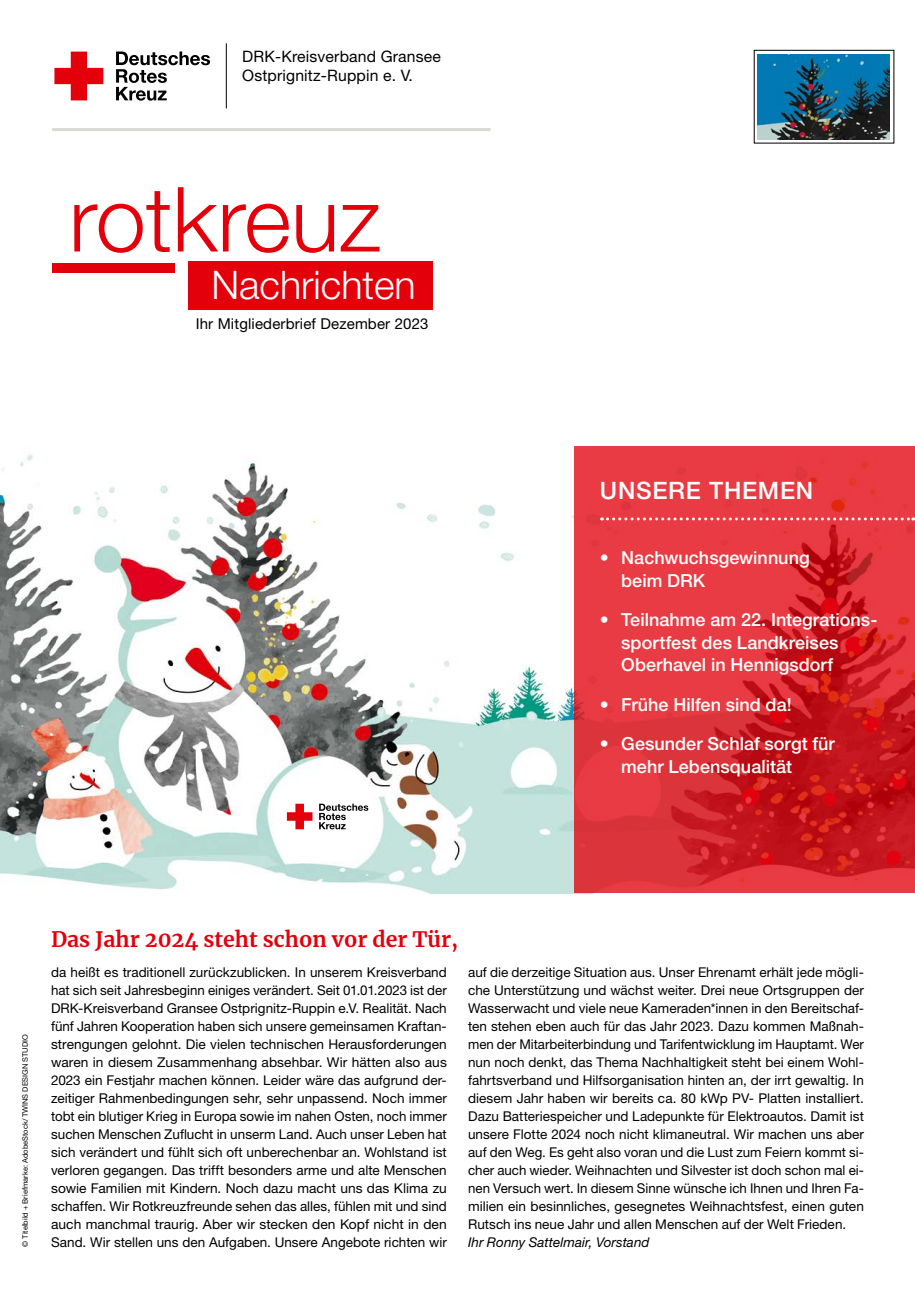
<style>
.page{position:relative;width:915px;height:1297px;background:#fff}
.page>*{position:absolute;margin:0;border:0;box-sizing:border-box;transform-origin:0 0}
.t1{font:300 90px "Helvetica Neue LT Std";color:#e3000b}
.t2{font:300 39.3px "Helvetica Neue LT Pro";color:#fff}
.t3{font:500 24px "Helvetica Neue LT Pro";letter-spacing:.03em;color:#fff}
.t4{font:700 21px "Merriweather";color:#e3000b}
.t5{font:500 18px/22.5px "Helvetica Neue LT Pro";color:#fff}
.t6{font:15.75px "Helvetica Neue LT Pro";letter-spacing:.01em;color:#000}
.t7{font:15px "Helvetica Neue LT Pro";letter-spacing:.01em;color:#000}
.MGB_Copy{font:13.5px/18px "Helvetica Neue LT Pro";color:#000;text-align:justify}
.MGB_Copy-2{font:italic 13.5px "Helvetica Neue LT Pro";color:#000}
.MGB_Fotocredits{font:7.5px "Helvetica Neue LT Pro";color:#000}
</style>
<div class="page">
<img style="left:0;top:454px;width:574px;height:439px">
<img style="left:757px;top:54px;width:132px;height:85px">
<svg style="left:287px;top:804px;width:25px;height:25px"></svg>
<svg style="left:319px;top:804px;width:49px;height:25px"></svg>
<svg style="left:54px;top:52px;width:49px;height:48px"></svg>
<svg style="left:116px;top:52px;width:94px;height:49px"></svg>
<hr style="left:52px;top:128px;width:438px;height:3px;background:#dad9d3">
<hr style="left:226px;top:43px;width:1px;height:65px;background:#000">
<div style="left:188px;top:261px;width:244px;height:49px;background:#e3000b"></div>
<div style="left:52px;top:263px;width:122px;height:9px;background:#e3000b"></div>
<div style="left:753px;top:50px;width:140px;height:93px;border:1px solid #000"></div>
<svg style="left:574px;top:446px;width:340px;height:447px;background:#dc2e35"></svg>
<svg style="left:601px;top:517px;width:312px;height:3px"></svg>
<p class="t6" style="left:242px;top:47px;width:200px">DRK-Kreisverband Gransee</p>
<p class="t6" style="left:242px;top:66px;width:172px">Ostprignitz-Ruppin e. V.</p>
<p class="t1" style="left:69px;top:164px;width:313px">rotkreuz</p>
<p class="t2" style="left:211px;top:261px;width:206px">Nachrichten</p>
<p class="t7" style="left:196px;top:314px;width:234px">Ihr Mitgliederbrief Dezember 2023</p>
<p class="t3" style="left:599px;top:476px;width:215px">UNSERE THEMEN</p>
<p class="t5" style="left:621px;top:546px;width:190px;text-indent:-21px">• Nachwuchsgewinnung beim DRK</p>
<p class="t5" style="left:621px;top:608px;width:257px;text-indent:-21px">• Teilnahme am 22. Integrations&shy;sportfest des Landkreises<br>Oberhavel in Hennigsdorf</p>
<p class="t5" style="left:599px;top:693px;width:193px">• Frühe Hilfen sind da!</p>
<p class="t5" style="left:621px;top:732px;width:215px;text-indent:-21px">• Gesunder Schlaf sorgt für mehr Lebensqualität</p>
<p class="MGB_Fotocredits" style="left:21px;top:1247px;width:214px;rotate:-90deg">© Titelbild + Briefmarke: AdobeStock/TWINS DESIGN STUDIO</p>
<p class="t4" style="left:51px;top:925px;width:408px">Das Jahr 2024 steht schon vor der Tür,</p>
<p class="MGB_Copy" style="left:51px;top:962px;width:397px">da heißt es traditionell zurückzublicken. In unserem Kreisverband hat sich seit Jahresbeginn einiges verändert. Seit 01.01.2023 ist der DRK-Kreisverband Gransee Ostprignitz-Ruppin e.V. Realität. Nach fünf Jahren Kooperation haben sich unsere gemeinsamen Kraftan&shy;strengungen gelohnt. Die vielen technischen Herausforderungen waren in diesem Zusammenhang absehbar. Wir hätten also aus 2023 ein Festjahr machen können. Leider wäre das aufgrund der&shy;zeitiger Rahmenbedingungen sehr, sehr unpassend. Noch immer tobt ein blutiger Krieg in Europa sowie im nahen Osten, noch immer suchen Menschen Zuflucht in unserm Land. Auch unser Leben hat sich verändert und fühlt sich oft unberechenbar an. Wohlstand ist verloren gegangen. Das trifft besonders arme und alte Menschen sowie Familien mit Kindern. Noch dazu macht uns das Klima zu schaffen. Wir Rotkreuzfreunde sehen das alles, fühlen mit und sind auch manchmal traurig. Aber wir stecken den Kopf nicht in den Sand. Wir stellen uns den Aufgaben. Unsere Angebote richten wir</p>
<p class="MGB_Copy" style="left:468px;top:962px;width:397px">auf die derzeitige Situation aus. Unser Ehrenamt erhält jede mögli&shy;che Unterstützung und wächst weiter. Drei neue Ortsgruppen der Wasserwacht und viele neue Kameraden*innen in den Bereitschaf&shy;ten stehen eben auch für das Jahr 2023. Dazu kommen Maßnah&shy;men der Mitarbeiterbindung und Tarifentwicklung im Hauptamt. Wer nun noch denkt, das Thema Nachhaltigkeit steht bei einem Wohl&shy;fahrtsverband und Hilfsorganisation hinten an, der irrt gewaltig. In diesem Jahr haben wir bereits ca. 80 kWp PV- Platten installiert.<br>Dazu Batteriespeicher und Ladepunkte für Elektroautos. Damit ist unsere Flotte 2024 noch nicht klimaneutral. Wir machen uns aber auf den Weg. Es geht also voran und die Lust zum Feiern kommt si&shy;cher auch wieder. Weihnachten und Silvester ist doch schon mal ei&shy;nen Versuch wert. In diesem Sinne wünsche ich Ihnen und Ihren Fa&shy;milien ein besinnliches, gesegnetes Weihnachtsfest, einen guten Rutsch ins neue Jahr und allen Menschen auf der Welt Frieden.</p>
<p class="MGB_Copy-2" style="left:468px;top:1233px;width:183px">Ihr Ronny Sattelmair, Vorstand</p>
</div>
